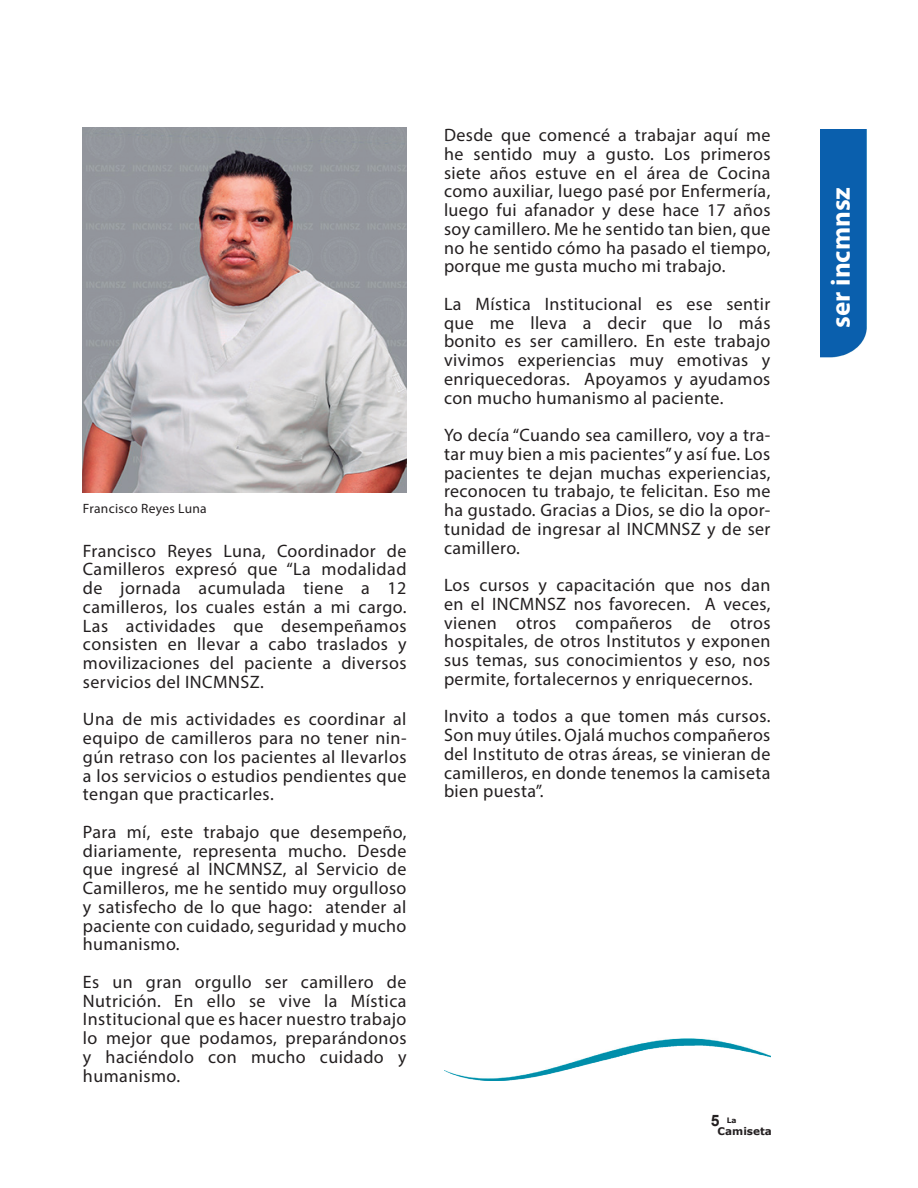
<style>
.page{position:relative;width:918px;height:1188px;background:#fff}
.page>*{position:absolute;margin:0;border:0;box-sizing:border-box;transform-origin:0 0}
.t1{font:700 27px "Myriad Pro";color:#fff}
.t2{font:18px/18.8px "Myriad Pro";letter-spacing:.02em;color:#231f20;text-align:justify}
.t3{font:13.5px "Myriad Pro";letter-spacing:.02em;color:#231f20}
.t4{font:700 10.5px "Verdana";color:#231f20}
.t5{font:700 7.5px "Verdana";color:#231f20}
.s1{font-family:"Arial";font-size:15.75px}
</style>
<div class="page">
<div style="left:821px;top:129px;width:46px;height:228px;background:#0a5fad"></div>
<img style="left:83px;top:128px;width:324px;height:364px">
<img style="left:444px;top:1038px;width:326px;height:42px">
<p class="t3" style="left:83px;top:500px;width:125px">Francisco Reyes Luna</p>
<p class="t2" style="left:83px;top:541px;width:325px">Francisco Reyes Luna, Coordinador de Camilleros expresó que “La modalidad de jornada acumulada tiene a 12 camilleros, los cuales están a mi cargo.<br>Las actividades que desempeñamos consisten en llevar a cabo traslados y movilizaciones del paciente a diversos servicios del INCMNSZ.</p>
<p class="t2" style="left:83px;top:710px;width:325px">Una de mis actividades es coordinar al equipo de camilleros para no tener nin&shy;gún retraso con los pacientes al llevarlos a los servicios o estudios pendientes que tengan que practicarles.</p>
<p class="t2" style="left:83px;top:822px;width:325px">Para mí, este trabajo que desempeño, diariamente, representa mucho. Desde que ingresé al INCMNSZ, al Servicio de Camilleros, me he sentido muy orgulloso y satisfecho de lo que hago: atender al paciente con cuidado, seguridad y mucho humanismo.</p>
<p class="t2" style="left:83px;top:972px;width:325px">Es un gran orgullo ser camillero de Nutrición. En ello se vive la Mística Institucional que es hacer nuestro trabajo lo mejor que podamos, preparándonos y haciéndolo con mucho cuidado y humanismo.</p>
<p class="t2" style="left:444px;top:125px;width:328px">Desde que comencé a trabajar aquí me he sentido muy a gusto. Los primeros siete años estuve en el área de Cocina como auxiliar, luego pasé por Enfermería, luego fui afanador y dese hace 17 años soy camillero. Me he sentido tan bien, que no he sentido cómo ha pasado el tiempo, porque me gusta mucho mi trabajo.</p>
<p class="t2" style="left:444px;top:294px;width:328px">La Mística Institucional es ese sentir que me lleva a decir que lo más bonito es ser camillero. En este trabajo vivimos experiencias muy emotivas y enriquecedoras. Apoyamos y ayudamos con mucho humanismo al paciente.</p>
<p class="t2" style="left:444px;top:425px;width:328px">Yo decía “Cuando sea camillero, voy a tra&shy;tar muy bien a mis pacientes” y así fue. Los pacientes te dejan muchas experiencias, reconocen tu trabajo, te felicitan. Eso me ha gustado. Gracias a Dios, se dio la opor&shy;tunidad de ingresar al INCMNSZ y de ser camillero.</p>
<p class="t2" style="left:444px;top:575px;width:328px">Los cursos y capacitación que nos dan en el INCMNSZ nos favorecen. A veces, vienen otros compañeros de otros hospitales, de otros Institutos y exponen sus temas, sus conocimientos y eso, nos permite, fortalecernos y enriquecernos.</p>
<p class="t2" style="left:444px;top:707px;width:328px">Invito a todos a que tomen más cursos.<br>Son muy útiles. Ojalá muchos compañeros del Instituto de otras áreas, se vinieran de camilleros, en donde tenemos la camiseta bien puesta”.</p>
<p class="t5" style="left:711px;top:1116px;width:27px"><span class="s1">5</span> La</p>
<p class="t4" style="left:718px;top:1124px;width:56px">Camiseta</p>
<h1 class="t1" style="left:823px;top:328px;width:142px;rotate:-90deg">ser incmnsz</h1>
</div>
